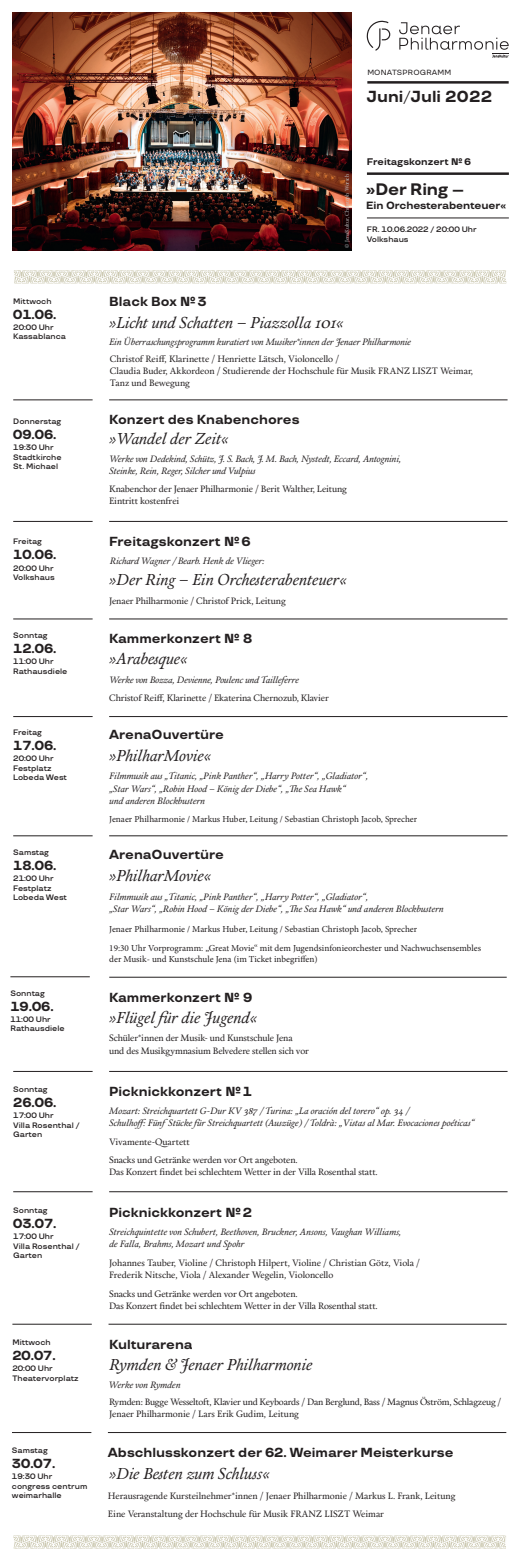
<style>
.page{position:relative;width:521px;height:1563px;background:#fff}
.page>*{position:absolute;margin:0;border:0;box-sizing:border-box;transform-origin:0 0}
.t1{font:700 16.62px "TT Travels";letter-spacing:-.01em;color:#231f20}
.t2{font:700 16.01px "TT Travels";color:#231f20}
.t3{font:italic 15.75px "Calendas Plus";color:#231f20}
.t4{font:700 13.12px "TT Travels";color:#231f20}
.t5{font:700 10.5px "TT Travels";letter-spacing:-.01em;color:#231f20}
.t6{font:700 9.62px "TT Travels";color:#231f20}
.t7{font:9.19px/12.2px "Calendas Plus";letter-spacing:-.01em;color:#231f20}
.t8{font:italic 9.19px/12.2px "Calendas Plus";letter-spacing:-.01em;color:#231f20}
.t9{font:9.19px/18.9px "Minion Pro";letter-spacing:-.005em;color:#231f20}
.t10{font:600 7.88px/9.5px "TT Travels";color:#231f20}
.t11{font:500 7.52px "TT Travels";letter-spacing:.02em;color:#231f20}
.t12{font:5.25px "Calendas Plus";color:#bcbdc0}
.s1{font-weight:400}
</style>
<div class="page">
<img style="left:12px;top:12px;width:340px;height:238px">
<svg style="left:399px;top:22px;width:110px;height:35px"></svg>
<svg style="left:366px;top:21px;width:24px;height:30px"></svg>
<hr style="left:367px;top:81px;width:142px;height:3px;background:#231f20">
<hr style="left:13px;top:399px;width:80px;height:1px;background:#231f20">
<hr style="left:109px;top:399px;width:398px;height:1px;background:#231f20">
<hr style="left:13px;top:716px;width:80px;height:1px;background:#231f20">
<hr style="left:109px;top:716px;width:398px;height:1px;background:#231f20">
<hr style="left:13px;top:618px;width:80px;height:1px;background:#231f20">
<hr style="left:109px;top:618px;width:398px;height:1px;background:#231f20">
<hr style="left:13px;top:1071px;width:80px;height:1px;background:#231f20">
<hr style="left:109px;top:1071px;width:398px;height:1px;background:#231f20">
<hr style="left:367px;top:172px;width:142px;height:3px;background:#231f20">
<hr style="left:367px;top:217px;width:142px;height:1px;background:#231f20">
<hr style="left:12px;top:1323px;width:80px;height:1px;background:#231f20">
<hr style="left:109px;top:1323px;width:398px;height:1px;background:#231f20">
<svg style="left:14px;top:270px;width:493px;height:13px"></svg>
<svg style="left:13px;top:1535px;width:493px;height:13px"></svg>
<hr style="left:13px;top:521px;width:80px;height:1px;background:#231f20">
<hr style="left:109px;top:521px;width:398px;height:1px;background:#231f20">
<hr style="left:13px;top:835px;width:80px;height:1px;background:#231f20">
<hr style="left:109px;top:835px;width:398px;height:1px;background:#231f20">
<hr style="left:10px;top:976px;width:80px;height:1px;background:#231f20">
<hr style="left:109px;top:977px;width:398px;height:1px;background:#231f20">
<hr style="left:13px;top:1191px;width:80px;height:1px;background:#231f20">
<hr style="left:109px;top:1191px;width:398px;height:1px;background:#231f20">
<hr style="left:12px;top:1432px;width:79px;height:1px;background:#231f20">
<hr style="left:108px;top:1432px;width:398px;height:1px;background:#231f20">
<p class="t10" style="left:13px;top:296px;width:40px">Mittwoch</p>
<h3 class="t4" style="left:13px;top:306px;width:45px">01.06.</h3>
<p class="t10" style="left:13px;top:323px;width:54px">20:00 Uhr<br>Kassablanca</p>
<p class="t10" style="left:13px;top:416px;width:50px">Donnerstag</p>
<h3 class="t4" style="left:13px;top:426px;width:45px">09.06.</h3>
<p class="t10" style="left:13px;top:443px;width:50px">19:30 Uhr<br>Stadtkirche<br>St. Michael</p>
<p class="t10" style="left:13px;top:537px;width:30px">Freitag</p>
<h3 class="t4" style="left:13px;top:546px;width:45px">10.06.</h3>
<p class="t10" style="left:13px;top:563px;width:43px">20:00 Uhr<br>Volkshaus</p>
<p class="t10" style="left:13px;top:631px;width:36px">Sonntag</p>
<h3 class="t4" style="left:13px;top:640px;width:45px">12.06.</h3>
<p class="t10" style="left:13px;top:657px;width:56px">11:00 Uhr<br>Rathausdiele</p>
<h3 class="t4" style="left:109px;top:293px;width:99px">Black Box № 3</h3>
<p class="t11" style="left:367px;top:68px;width:85px">MONATSPROGRAMM</p>
<h2 class="t2" style="left:367px;top:86px;width:127px">Juni<span class="s1">/</span>Juli 2022</h2>
<p class="t12" style="left:343px;top:248px;width:75px;rotate:-90deg">© JenaKultur, Christoph Worsch</p>
<p class="t6" style="left:367px;top:156px;width:106px">Freitagskonzert № 6</p>
<h1 class="t1" style="left:366px;top:179px;width:99px">»Der Ring –</h1>
<p class="t5" style="left:366px;top:199px;width:141px">Ein Orchesterabenteuer«</p>
<p class="t10" style="left:367px;top:225px;width:111px">FR. 10.06.2022 / 20:00 Uhr<br>Volkshaus</p>
<h3 class="t3" style="left:109px;top:311px;width:235px">»Licht und Schatten – Piazzolla 101«</h3>
<p class="t7" style="left:110px;top:352px;width:364px">Christof Reiff, Klarinette / Henriette Lätsch, Violoncello /<br>Claudia Buder, Akkordeon / Studierende der Hochschule für Musik FRANZ LISZT Weimar,<br>Tanz und Bewegung</p>
<p class="t8" style="left:109px;top:335px;width:303px">Ein Überraschungsprogramm kuratiert von Musiker*innen der Jenaer Philharmonie</p>
<h3 class="t4" style="left:109px;top:412px;width:192px">Konzert des Knabenchores</h3>
<h3 class="t3" style="left:109px;top:427px;width:120px">»Wandel der Zeit«</h3>
<p class="t8" style="left:109px;top:452px;width:294px">Werke von Dedekind, Schütz, J. S. Bach, J. M. Bach, Nystedt, Eccard, Antognini,<br>Steinke, Rein, Reger, Silcher und Vulpius</p>
<p class="t7" style="left:109px;top:482px;width:239px">Knabenchor der Jenaer Philharmonie / Berit Walther, Leitung<br>Eintritt kostenfrei</p>
<h3 class="t4" style="left:109px;top:533px;width:143px">Freitagskonzert № 6</h3>
<p class="t8" style="left:110px;top:554px;width:156px">Richard Wagner / Bearb. Henk de Vlieger:</p>
<h3 class="t3" style="left:109px;top:568px;width:238px">»Der Ring – Ein Orchesterabenteuer«</h3>
<p class="t7" style="left:109px;top:594px;width:178px">Jenaer Philharmonie / Christof Prick, Leitung</p>
<h3 class="t4" style="left:109px;top:630px;width:145px">Kammerkonzert № 8</h3>
<h3 class="t3" style="left:109px;top:647px;width:79px">»Arabesque«</h3>
<p class="t8" style="left:109px;top:673px;width:191px">Werke von Bozza, Devienne, Poulenc und Tailleferre</p>
<p class="t7" style="left:109px;top:691px;width:221px">Christof Reiff, Klarinette / Ekaterina Chernozub, Klavier</p>
<p class="t10" style="left:13px;top:727px;width:30px">Freitag</p>
<h3 class="t4" style="left:109px;top:726px;width:116px">ArenaOuvertüre</h3>
<h3 class="t4" style="left:13px;top:737px;width:45px">17.06.</h3>
<p class="t10" style="left:13px;top:754px;width:55px">20:00 Uhr<br>Festplatz<br>Lobeda West</p>
<h3 class="t3" style="left:109px;top:744px;width:103px">»PhilharMovie«</h3>
<p class="t8" style="left:109px;top:770px;width:260px">Filmmusik aus „Titanic, „Pink Panther“, „Harry Potter“, „Gladiator“, „Star Wars“, „Robin Hood – König der Diebe“, „The Sea Hawk“<br>und anderen Blockbustern</p>
<p class="t9" style="left:109px;top:810px;width:309px">Jenaer Philharmonie / Markus Huber, Leitung / Sebastian Christoph Jacob, Sprecher</p>
<p class="t10" style="left:13px;top:847px;width:37px">Samstag</p>
<h3 class="t4" style="left:109px;top:846px;width:116px">ArenaOuvertüre</h3>
<h3 class="t4" style="left:13px;top:857px;width:45px">18.06.</h3>
<p class="t10" style="left:13px;top:874px;width:55px">21:00 Uhr<br>Festplatz<br>Lobeda West</p>
<h3 class="t3" style="left:109px;top:864px;width:103px">»PhilharMovie«</h3>
<p class="t8" style="left:109px;top:890px;width:336px">Filmmusik aus „Titanic, „Pink Panther“, „Harry Potter“, „Gladiator“,<br>„Star Wars“, „Robin Hood – König der Diebe“, „The Sea Hawk“ und anderen Blockbustern</p>
<p class="t9" style="left:109px;top:919px;width:373px">Jenaer Philharmonie / Markus Huber, Leitung / Sebastian Christoph Jacob, Sprecher<br>19:30 Uhr Vorprogramm: „Great Movie“ mit dem Jugendsinfonieorchester und Nachwuchsensembles</p>
<p class="t9" style="left:109px;top:949px;width:210px">der Musik- und Kunstschule Jena (im Ticket inbegriffen)</p>
<p class="t10" style="left:10px;top:988px;width:36px">Sonntag</p>
<h3 class="t4" style="left:10px;top:998px;width:45px">19.06.</h3>
<p class="t10" style="left:10px;top:1014px;width:56px">11:00 Uhr<br>Rathausdiele</p>
<p class="t10" style="left:13px;top:1084px;width:36px">Sonntag</p>
<h3 class="t4" style="left:13px;top:1094px;width:45px">26.06.</h3>
<p class="t10" style="left:13px;top:1111px;width:68px">17:00 Uhr<br>Villa Rosenthal /<br>Garten</p>
<p class="t10" style="left:13px;top:1205px;width:36px">Sonntag</p>
<h3 class="t4" style="left:13px;top:1215px;width:45px">03.07.</h3>
<p class="t10" style="left:13px;top:1232px;width:68px">17:00 Uhr<br>Villa Rosenthal /<br>Garten</p>
<h3 class="t4" style="left:109px;top:989px;width:145px">Kammerkonzert № 9</h3>
<h3 class="t3" style="left:109px;top:1005px;width:149px">»Flügel für die Jugend«</h3>
<p class="t7" style="left:109px;top:1031px;width:201px">Schüler*innen der Musik- und Kunstschule Jena und des Musikgymnasium Belvedere stellen sich vor</p>
<h3 class="t4" style="left:109px;top:1083px;width:144px">Picknickkonzert № 1</h3>
<p class="t8" style="left:109px;top:1104px;width:367px">Mozart: Streichquartett G-Dur KV 387 / Turina: „La oración del torero“ op. 34 /<br>Schulhoff: FünfStücke für Streichquartett (Auszüge) / Toldrà: „Vistas al Mar. Evocaciones poéticas“</p>
<p class="t7" style="left:109px;top:1132px;width:190px;line-height:18.4px">Vivamente-Quartett<br>Snacks und Getränke werden vor Ort angeboten.</p>
<p class="t7" style="left:109px;top:1165px;width:270px">Das Konzert findet bei schlechtem Wetter in der Villa Rosenthal statt.</p>
<h3 class="t4" style="left:109px;top:1205px;width:144px">Picknickkonzert № 2</h3>
<p class="t8" style="left:109px;top:1225px;width:294px">Streichquintette von Schubert, Beethoven, Bruckner, Ansons, Vaughan Williams, de Falla, Brahms, Mozart und Spohr</p>
<p class="t7" style="left:109px;top:1256px;width:312px">Johannes Tauber, Violine / Christoph Hilpert, Violine / Christian Götz, Viola /<br>Frederik Nitsche, Viola / Alexander Wegelin, Violoncello</p>
<p class="t7" style="left:109px;top:1286px;width:270px">Snacks und Getränke werden vor Ort angeboten.<br>Das Konzert findet bei schlechtem Wetter in der Villa Rosenthal statt.</p>
<p class="t10" style="left:12px;top:1337px;width:40px">Mittwoch</p>
<h3 class="t4" style="left:109px;top:1336px;width:85px">Kulturarena</h3>
<h3 class="t4" style="left:12px;top:1347px;width:45px">20.07.</h3>
<p class="t10" style="left:12px;top:1364px;width:68px">20:00 Uhr<br>Theatervorplatz</p>
<h3 class="t3" style="left:109px;top:1352px;width:204px">Rymden &amp; Jenaer Philharmonie</h3>
<p class="t7" style="left:109px;top:1395px;width:394px">Rymden: Bugge Wesseltoft, Klavier und Keyboards / Dan Berglund, Bass / Magnus Öström, Schlagzeug /<br>Jenaer Philharmonie / Lars Erik Gudim, Leitung</p>
<p class="t8" style="left:109px;top:1378px;width:73px">Werke von Rymden</p>
<p class="t10" style="left:12px;top:1445px;width:37px">Samstag</p>
<h3 class="t4" style="left:12px;top:1455px;width:45px">30.07.</h3>
<p class="t10" style="left:12px;top:1472px;width:77px">19:30 Uhr congress centrum weimarhalle</p>
<h3 class="t4" style="left:108px;top:1445px;width:347px">Abschlusskonzert der 62. Weimarer Meisterkurse</h3>
<p class="t7" style="left:108px;top:1485px;width:349px;line-height:18.4px">Herausragende Kursteilnehmer*innen / Jenaer Philharmonie / Markus L. Frank, Leitung<br>Eine Veranstaltung der Hochschule für Musik FRANZ LISZT Weimar</p>
<h3 class="t3" style="left:109px;top:1462px;width:161px">»Die Besten zum Schluss«</h3>
</div>
